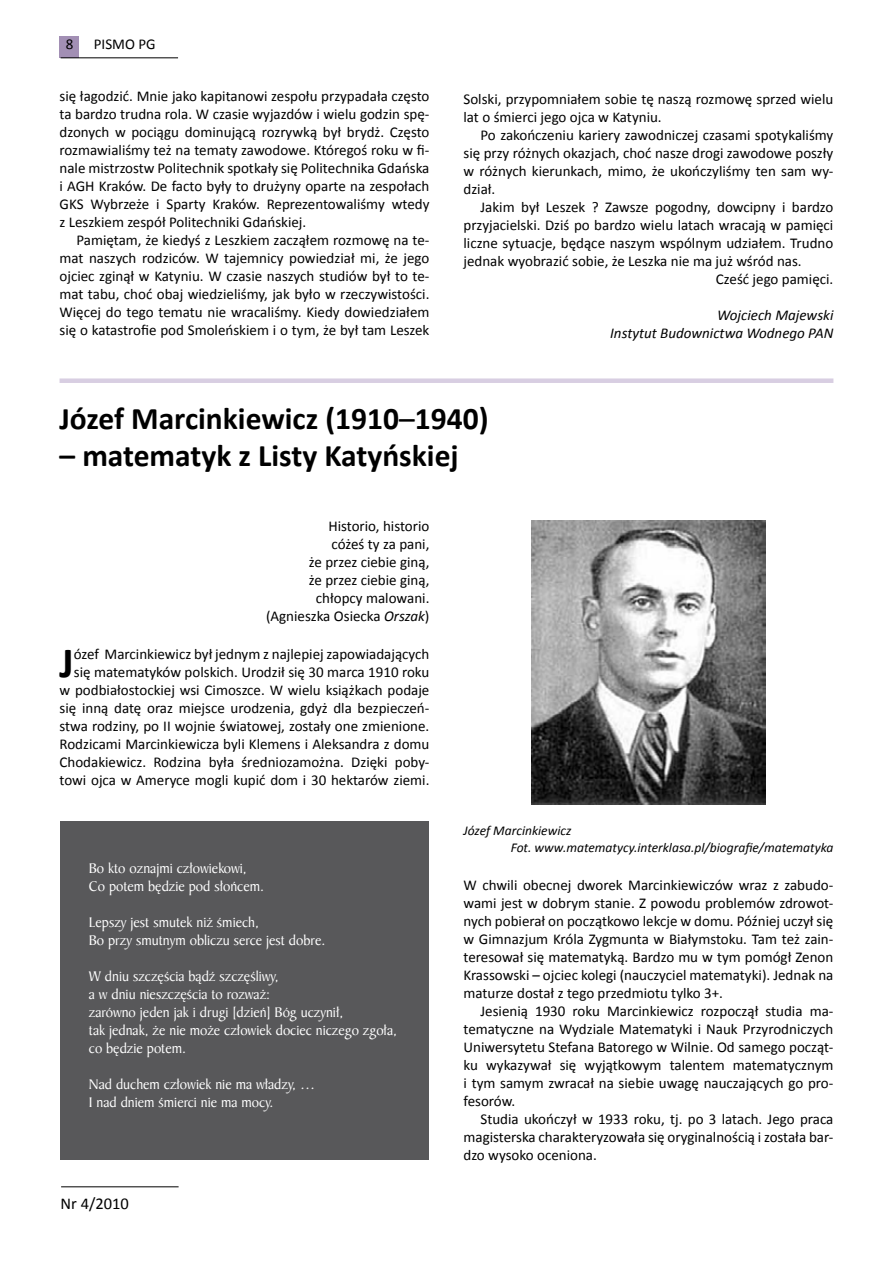
<style>
.page{position:relative;width:893px;height:1263px;background:#fff}
.page>*{position:absolute;margin:0;border:0;box-sizing:border-box;transform-origin:0 0}
.t1{font:700 43.35px "Calibri";color:#000}
.t2{font:700 31.5px "Calibri";color:#000}
.t3{font:16.5px "Calibri";color:#000}
.t4{font:15px/18px "Calibri";color:#000;text-align:justify}
.t5{font:15px/18px "Baker Signet EU Normal";color:#fff}
.t6{font:italic 15px/18px "Calibri";color:#000;text-align:right}
.t7{font:italic 13.5px/16.2px "Calibri";color:#000}
.s1{font-weight:400}
.s2{font-style:italic}
</style>
<div class="page">
<div style="left:60px;top:36px;width:19px;height:21px;background:#a28fb4"></div>
<hr style="left:61px;top:57px;width:117px;height:1px;background:#000">
<hr style="left:61px;top:1186px;width:118px;height:1px;background:#000">
<div style="left:60px;top:378px;width:773px;height:5px;background:#d8cee2"></div>
<div style="left:60px;top:821px;width:368px;height:339px;background:#58585a"></div>
<img style="left:531px;top:520px;width:234px;height:284px">
<p class="t4" style="left:66px;top:35px;width:9px">8</p>
<p class="t4" style="left:94px;top:35px;width:63px">PISMO PG</p>
<p class="t4" style="left:60px;top:86px;width:371px">się łagodzić. Mnie jako kapitanowi zespołu przypadała często ta bardzo trudna rola. W czasie wyjazdów i wielu godzin spę&shy;dzonych w pociągu dominującą rozrywką był brydż. Często rozmawialiśmy też na tematy zawodowe. Któregoś roku w fi&shy;nale mistrzostw Politechnik spotkały się Politechnika Gdańska i AGH Kraków. De facto były to drużyny oparte na zespołach GKS Wybrzeże i Sparty Kraków. Reprezentowaliśmy wtedy z Leszkiem zespół Politechniki Gdańskiej.</p>
<p class="t4" style="left:60px;top:230px;width:371px;text-indent:17px">Pamiętam, że kiedyś z Leszkiem zacząłem rozmowę na te&shy;mat naszych rodziców. W tajemnicy powiedział mi, że jego ojciec zginął w Katyniu. W czasie naszych studiów był to te&shy;mat tabu, choć obaj wiedzieliśmy, jak było w rzeczywistości.<br>Więcej do tego tematu nie wracaliśmy. Kiedy dowiedziałem się o katastrofie pod Smoleńskiem i o tym, że był tam Leszek</p>
<p class="t4" style="left:463px;top:90px;width:371px">Solski, przypomniałem sobie tę naszą rozmowę sprzed wielu lat o śmierci jego ojca w Katyniu.</p>
<p class="t4" style="left:463px;top:126px;width:371px;text-indent:17px">Po zakończeniu kariery zawodniczej czasami spotykaliśmy się przy różnych okazjach, choć nasze drogi zawodowe poszły w różnych kierunkach, mimo, że ukończyliśmy ten sam wy&shy;dział.</p>
<p class="t4" style="left:480px;top:198px;width:354px">Jakim był Leszek ? Zawsze pogodny, dowcipny i bardzo</p>
<p class="t4" style="left:463px;top:216px;width:371px">przyjacielski. Dziś po bardzo wielu latach wracają w pamięci</p>
<p class="t4" style="left:463px;top:234px;width:371px">liczne sytuacje, będące naszym wspólnym udziałem. Trudno</p>
<p class="t4" style="left:463px;top:252px;width:340px">jednak wyobrazić sobie, że Leszka nie ma już wśród nas.</p>
<p class="t4" style="left:716px;top:270px;width:119px">Cześć jego pamięci.</p>
<p class="t6" style="left:610px;top:306px;width:225px">Wojciech Majewski<br>Instytut Budownictwa Wodnego PAN</p>
<h2 class="t2" style="left:60px;top:399px;width:430px">Józef Marcinkiewicz (1910<span class="s1">–</span>1940)</h2>
<h2 class="t2" style="left:60px;top:436px;width:401px">– matematyk z Listy Katyńskiej</h2>
<p class="t4" style="left:266px;top:517px;width:165px;text-align:right">Historio, historio<br>cóżeś ty za pani,<br>że przez ciebie giną,<br>że przez ciebie giną, chłopcy malowani. (Agnieszka Osiecka <span class="s2">Orszak</span>)</p>
<p class="t4" style="left:60px;top:644px;width:371px;text-align:right">ózef Marcinkiewicz był jednym z najlepiej zapowiadających się matematyków polskich. Urodził się 30 marca 1910 roku w podbiałostockiej wsi Cimoszce. W wielu książkach podaje się inną datę oraz miejsce urodzenia, gdyż dla bezpieczeń&shy;stwa rodziny, po II wojnie światowej, zostały one zmienione.<br>Rodzicami Marcinkiewicza byli Klemens i Aleksandra z domu Chodakiewicz. Rodzina była średniozamożna. Dzięki poby&shy;towi ojca w Ameryce mogli kupić dom i 30 hektarów ziemi.</p>
<h1 class="t1" style="left:60px;top:636px;width:16px">J</h1>
<p class="t5" style="left:89px;top:859px;width:177px">Bo kto oznajmi człowiekowi,<br>Co potem będzie pod słońcem.</p>
<p class="t5" style="left:89px;top:913px;width:238px">Lepszy jest smutek niż śmiech,<br>Bo przy smutnym obliczu serce jest dobre.</p>
<p class="t5" style="left:89px;top:967px;width:310px">W dniu szczęścia bądź szczęśliwy,<br>a w dniu nieszczęścia to rozważ:<br>zarówno jeden jak i drugi [dzień] Bóg uczynił,<br>tak jednak, że nie może człowiek dociec niczego zgoła, co będzie potem.</p>
<p class="t5" style="left:89px;top:1075px;width:228px">Nad duchem człowiek nie ma władzy, …<br>I nad dniem śmierci nie ma mocy.</p>
<p class="t3" style="left:61px;top:1193px;width:70px">Nr 4/2010</p>
<p class="t7" style="left:511px;top:822px;width:324px;text-indent:-47px">Józef Marcinkiewicz<br>Fot. www.matematycy.interklasa.pl/biografie/matematyka</p>
<p class="t4" style="left:463px;top:875px;width:371px">W chwili obecnej dworek Marcinkiewiczów wraz z zabudo&shy;wami jest w dobrym stanie. Z powodu problemów zdrowot&shy;nych pobierał on początkowo lekcje w domu. Później uczył się w Gimnazjum Króla Zygmunta w Białymstoku. Tam też zain&shy;teresował się matematyką. Bardzo mu w tym pomógł Zenon Krassowski – ojciec kolegi (nauczyciel matematyki). Jednak na maturze dostał z tego przedmiotu tylko 3+.</p>
<p class="t4" style="left:463px;top:1001px;width:371px;text-indent:17px">Jesienią 1930 roku Marcinkiewicz rozpoczął studia ma&shy;tematyczne na Wydziale Matematyki i Nauk Przyrodniczych Uniwersytetu Stefana Batorego w Wilnie. Od samego począt&shy;ku wykazywał się wyjątkowym talentem matematycznym i tym samym zwracał na siebie uwagę nauczających go pro&shy;fesorów.</p>
<p class="t4" style="left:463px;top:1109px;width:371px;text-indent:17px">Studia ukończył w 1933 roku, tj. po 3 latach. Jego praca magisterska charakteryzowała się oryginalnością i została bar&shy;dzo wysoko oceniona.</p>
</div>
